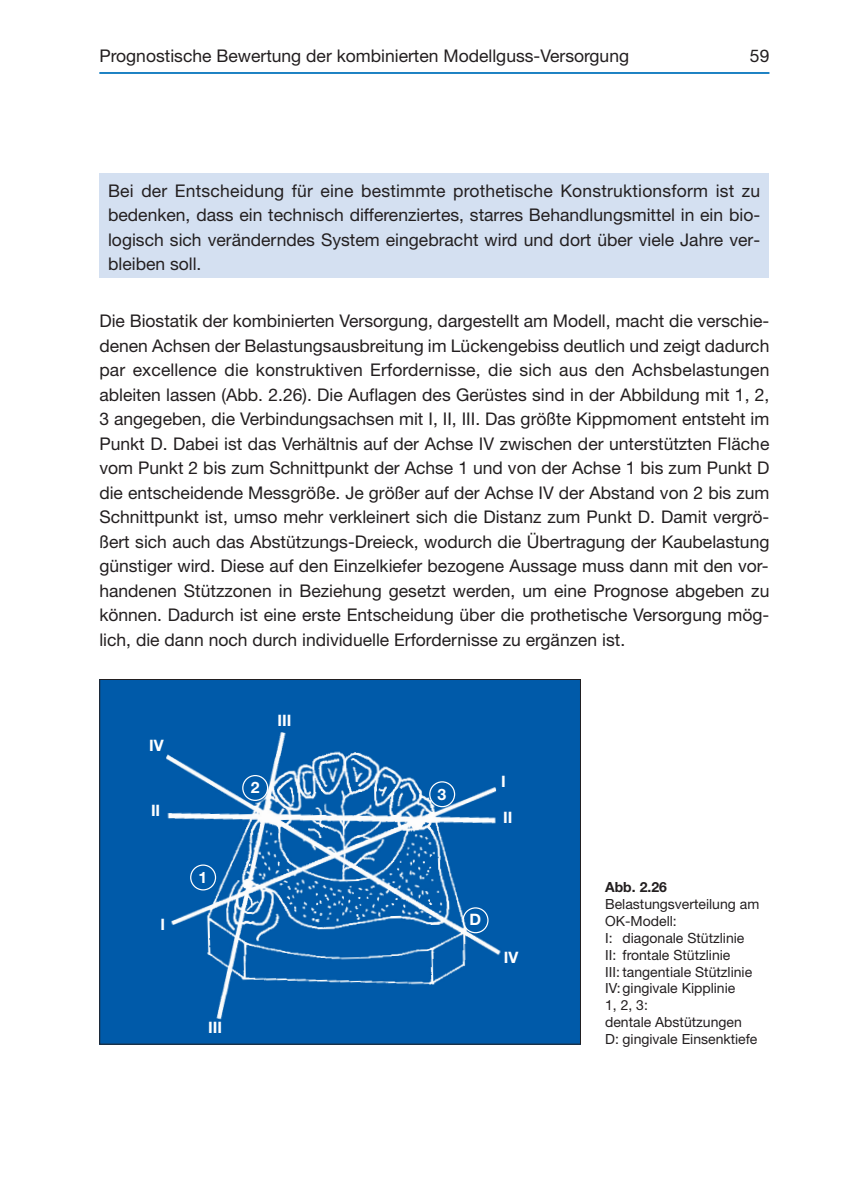
<style>
.page{position:relative;width:844px;height:1191px;background:#fff}
.page>*{position:absolute;margin:0;border:0;box-sizing:border-box;transform-origin:0 0}
.t1{font:17.5px/24.5px "Helvetica Neue";color:#231f20;text-align:justify}
.t2{font:700 15.75px "Helvetica Neue";color:#fff}
.t3{font:14px/16.8px "Helvetica Neue";color:#231f20}
.t4{font:700 14px "Helvetica Neue";color:#231f20}
</style>
<div class="page">
<img style="left:101px;top:681px;width:477px;height:361px">
<svg style="left:190px;top:864px;width:26px;height:26px"></svg>
<svg style="left:429px;top:781px;width:26px;height:26px"></svg>
<svg style="left:462px;top:907px;width:26px;height:26px"></svg>
<svg style="left:242px;top:775px;width:26px;height:26px"></svg>
<div style="left:99px;top:174px;width:669px;height:104px;background:#d4e0f1"></div>
<hr style="left:99px;top:72px;width:670px;height:2px;background:#0072bc">
<p class="t1" style="left:99px;top:45px;width:531px">Prognostische Bewertung der kombinierten Modellguss-Versorgung</p>
<p class="t1" style="left:750px;top:45px;width:21px">59</p>
<p class="t1" style="left:108px;top:180px;width:653px">Bei der Entscheidung für eine bestimmte prothetische Konstruktionsform ist zu bedenken, dass ein technisch differenziertes, starres Behandlungsmittel in ein bio&shy;logisch sich veränderndes System eingebracht wird und dort über viele Jahre ver&shy;bleiben soll.</p>
<p class="t1" style="left:99px;top:310px;width:671px">Die Biostatik der kombinierten Versorgung, dargestellt am Modell, macht die verschie&shy;denen Achsen der Belastungsausbreitung im Lückengebiss deutlich und zeigt dadurch par excellence die konstruktiven Erfordernisse, die sich aus den Achsbelastungen ableiten lassen (Abb. 2.26). Die Auflagen des Gerüstes sind in der Abbildung mit 1, 2, 3 angegeben, die Verbindungsachsen mit I, II, III. Das größte Kippmoment entsteht im Punkt D. Dabei ist das Verhältnis auf der Achse IV zwischen der unterstützten Fläche vom Punkt 2 bis zum Schnittpunkt der Achse 1 und von der Achse 1 bis zum Punkt D die entscheidende Messgröße. Je größer auf der Achse IV der Abstand von 2 bis zum Schnittpunkt ist, umso mehr verkleinert sich die Distanz zum Punkt D. Damit vergrö&shy;ßert sich auch das Abstützungs-Dreieck, wodurch die Übertragung der Kaubelastung günstiger wird. Diese auf den Einzelkiefer bezogene Aussage muss dann mit den vor&shy;handenen Stützzonen in Beziehung gesetzt werden, um eine Prognose abgeben zu können. Dadurch ist eine erste Entscheidung über die prothetische Versorgung mög&shy;lich, die dann noch durch individuelle Erfordernisse zu ergänzen ist.</p>
<p class="t2" style="left:149px;top:740px;width:16px">IV</p>
<p class="t2" style="left:151px;top:805px;width:11px">II</p>
<p class="t2" style="left:160px;top:918px;width:6px">I</p>
<p class="t2" style="left:198px;top:871px;width:10px">1</p>
<p class="t2" style="left:277px;top:714px;width:15px">III</p>
<p class="t2" style="left:251px;top:782px;width:10px">2</p>
<p class="t2" style="left:208px;top:1022px;width:15px">III</p>
<p class="t2" style="left:437px;top:789px;width:10px">3</p>
<p class="t2" style="left:501px;top:776px;width:6px">I</p>
<p class="t2" style="left:503px;top:812px;width:11px">II</p>
<p class="t2" style="left:469px;top:914px;width:13px">D</p>
<p class="t2" style="left:503px;top:951px;width:16px">IV</p>
<p class="t4" style="left:605px;top:882px;width:63px">Abb. 2.26</p>
<p class="t3" style="left:605px;top:897px;width:156px">Belastungsverteilung am<br>OK-Modell:<br>I: diagonale Stützlinie<br>II: frontale Stützlinie<br>III: tangentiale Stützlinie<br>IV:gingivale Kipplinie<br>1, 2, 3:<br>dentale Abstützungen<br>D: gingivale Einsenktiefe</p>
</div>
